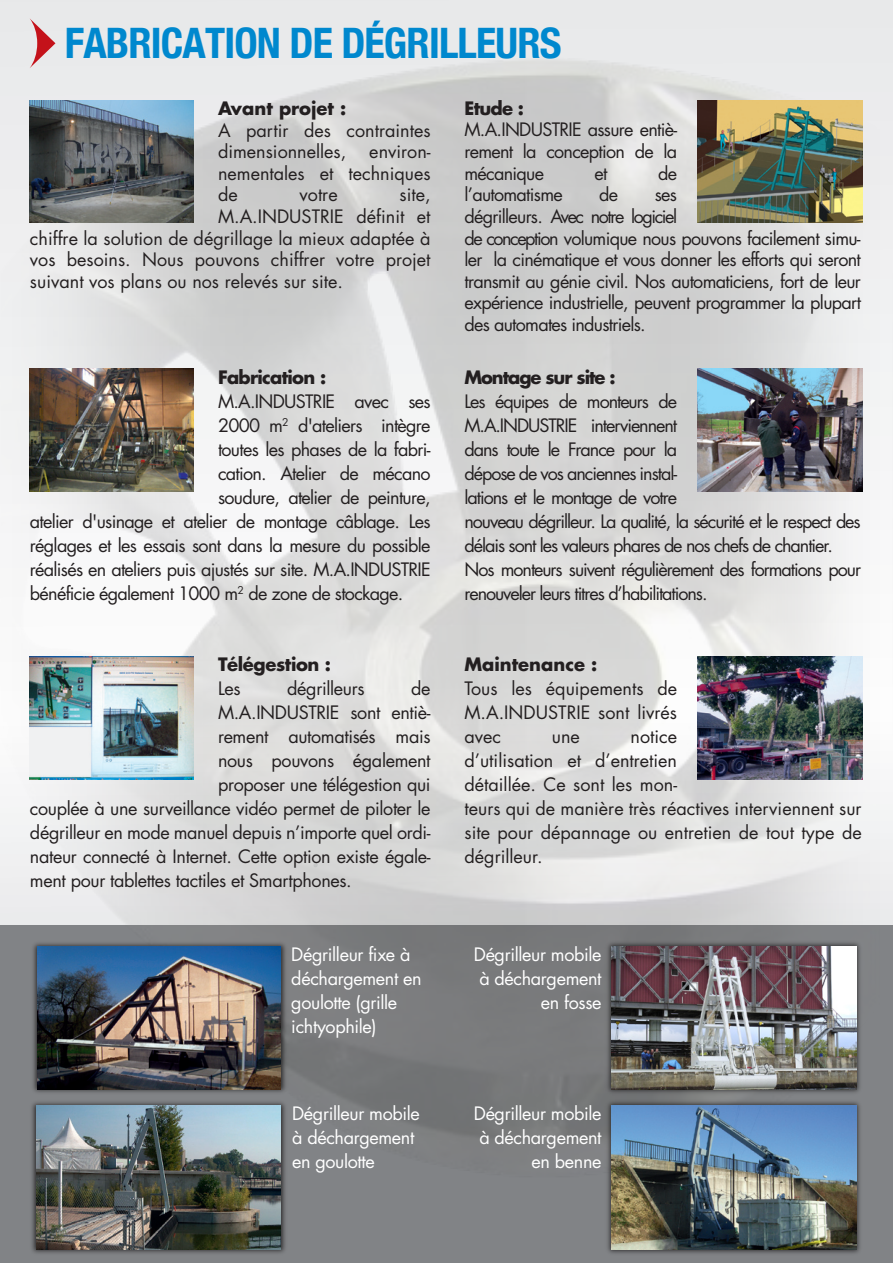
<style>
.page{position:relative;width:893px;height:1263px;background:#fff}
.page>*{position:absolute;margin:0;border:0;box-sizing:border-box;transform-origin:0 0}
.t1{font:700 condensed 42px "Helvetica Neue";letter-spacing:-.02em;color:#0088ce}
.t2{font:18px/21.6px "Futura";letter-spacing:-.04em;color:#231f20}
.t3{font:18px/24px "Futura";color:#231f20}
.t4{font:18px/24px "Futura";letter-spacing:-.06em;color:#231f20}
.t5{font:18px "Futura";letter-spacing:-.02em;color:#231f20}
.t6{font:18px/24px "Futura";letter-spacing:-.02em;color:#fff;text-align:right}
.t7{font:700 18px/24px "Futura";letter-spacing:-.03em;color:#231f20}
.s1{font-weight:700}
.s2{font-weight:400}
</style>
<div class="page">
<img style="left:0;top:0;width:893px;height:1263px">
<img style="left:605px;top:1127px;width:259px;height:136px">
<img style="left:612px;top:1127px;width:244px;height:122px">
<img style="left:605px;top:930px;width:259px;height:197px">
<img style="left:612px;top:946px;width:244px;height:143px">
<img style="left:0;top:1070px;width:336px;height:193px">
<img style="left:36px;top:1128px;width:245px;height:121px">
<img style="left:29px;top:932px;width:259px;height:196px">
<img style="left:37px;top:946px;width:244px;height:143px">
<img style="left:30px;top:100px;width:164px;height:123px">
<img style="left:30px;top:369px;width:164px;height:123px">
<img style="left:30px;top:656px;width:164px;height:123px">
<img style="left:698px;top:100px;width:164px;height:123px">
<img style="left:698px;top:369px;width:164px;height:123px">
<img style="left:698px;top:656px;width:164px;height:123px">
<p class="t1" style="left:65px;top:18px;width:498px">FABRICATION DE DÉGRILLEURS</p>
<p class="t3" style="left:218px;top:98px;width:214px;line-height:21.6px"><span class="s1">Avant projet :<br></span>A partir des contraintes dimensionnelles,</p>
<p class="t2" style="left:218px;top:141px;width:214px;text-align:justify;text-indent:151px">environ&shy;nementales et techniques de</p>
<p class="t2" style="left:300px;top:184px;width:40px">votre</p>
<p class="t2" style="left:399px;top:184px;width:33px">site,</p>
<p class="t3" style="left:218px;top:205px;width:214px">M.A.INDUSTRIE définit et</p>
<p class="t3" style="left:30px;top:226px;width:402px">chiffre la solution de dégrillage la mieux adaptée à</p>
<p class="t3" style="left:30px;top:248px;width:402px">vos besoins. Nous pouvons chiffrer votre projet</p>
<p class="t3" style="left:30px;top:269px;width:314px">suivant vos plans ou nos relevés sur site.</p>
<p class="t7" style="left:218px;top:365px;width:110px">Fabrication :</p>
<p class="t2" style="left:218px;top:390px;width:214px">M.A.INDUSTRIE avec ses</p>
<p class="t2" style="left:218px;top:414px;width:214px">2000 m<sup>2</sup> d'ateliers intègre</p>
<p class="t2" style="left:218px;top:438px;width:214px">toutes les phases de la fabri-</p>
<p class="t2" style="left:218px;top:462px;width:214px">cation. Atelier de mécano</p>
<p class="t2" style="left:218px;top:486px;width:214px">soudure, atelier de peinture,</p>
<p class="t2" style="left:30px;top:510px;width:402px">atelier d'usinage et atelier de montage câblage. Les</p>
<p class="t2" style="left:30px;top:534px;width:402px">réglages et les essais sont dans la mesure du possible</p>
<p class="t2" style="left:30px;top:558px;width:402px">réalisés en ateliers puis ajustés sur site. M.A.INDUSTRIE</p>
<p class="t2" style="left:30px;top:582px;width:375px">bénéficie également 1000 m<sup>2</sup> de zone de stockage.</p>
<p class="t7" style="left:218px;top:652px;width:115px">Télégestion :<br><span class="s2">Les</span></p>
<p class="t5" style="left:287px;top:677px;width:79px">dégrilleurs</p>
<p class="t2" style="left:411px;top:678px;width:21px">de</p>
<p class="t5" style="left:218px;top:701px;width:214px">M.A.INDUSTRIE sont entiè-</p>
<p class="t5" style="left:218px;top:725px;width:214px">rement automatisés mais</p>
<p class="t5" style="left:218px;top:749px;width:214px">nous pouvons également</p>
<p class="t5" style="left:218px;top:773px;width:214px">proposer une télégestion qui</p>
<p class="t5" style="left:30px;top:797px;width:402px">couplée à une surveillance vidéo permet de piloter le</p>
<p class="t5" style="left:30px;top:821px;width:402px">dégrilleur en mode manuel depuis n’importe quel ordi-</p>
<p class="t5" style="left:30px;top:845px;width:402px">nateur connecté à Internet. Cette option existe égale-</p>
<p class="t5" style="left:30px;top:869px;width:323px">ment pour tablettes tactiles et Smartphones.</p>
<p class="t6" style="left:291px;top:942px;width:132px;text-align:left">Dégrilleur fixe à déchargement en goulotte (grille ichtyophile)</p>
<p class="t6" style="left:292px;top:1102px;width:129px;text-align:left">Dégrilleur mobile à déchargement en goulotte</p>
<p class="t2" style="left:464px;top:98px;width:214px"><span class="s1">Etude :<br></span>M.A.INDUSTRIE assure entiè&shy;rement la conception de la mécanique</p>
<p class="t2" style="left:595px;top:162px;width:14px">et</p>
<p class="t2" style="left:658px;top:162px;width:21px">de</p>
<p class="t2" style="left:464px;top:184px;width:100px">l’automatisme</p>
<p class="t2" style="left:599px;top:184px;width:21px">de</p>
<p class="t2" style="left:464px;top:184px;width:398px;text-indent:190px">ses<br>dégrilleurs. Avec notre logiciel<br>de conception volumique nous pouvons facilement simu&shy;ler la cinématique et vous donner les efforts qui seront transmit au génie civil. Nos automaticiens, fort de leur expérience industrielle, peuvent programmer la plupart des automates industriels.</p>
<p class="t4" style="left:464px;top:365px;width:398px"><span class="s1">Montage sur site :<br></span>Les équipes de monteurs de<br>M.A.INDUSTRIE interviennent<br>dans toute le France pour la<br>dépose de vos anciennes instal-<br>lations et le montage de votre<br>nouveau dégrilleur. La qualité, la sécurité et le respect des délais sont les valeurs phares de nos chefs de chantier.<br>Nos monteurs suivent régulièrement des formations pour renouveler leurs titres d’habilitations.</p>
<p class="t3" style="left:464px;top:653px;width:214px"><span class="s1">Maintenance :<br></span>Tous les équipements de<br>M.A.INDUSTRIE sont livrés avec</p>
<p class="t3" style="left:464px;top:725px;width:399px;text-indent:166px">notice<br>d’utilisation et d’entretien<br>détaillée. Ce sont les mon-<br>teurs qui de manière très réactives interviennent sur site pour dépannage ou entretien de tout type de dégrilleur.</p>
<p class="t2" style="left:552px;top:726px;width:30px">une</p>
<p class="t6" style="left:474px;top:942px;width:129px">Dégrilleur mobile à déchargement en fosse</p>
<p class="t6" style="left:474px;top:1102px;width:129px">Dégrilleur mobile à déchargement en benne</p>
</div>
